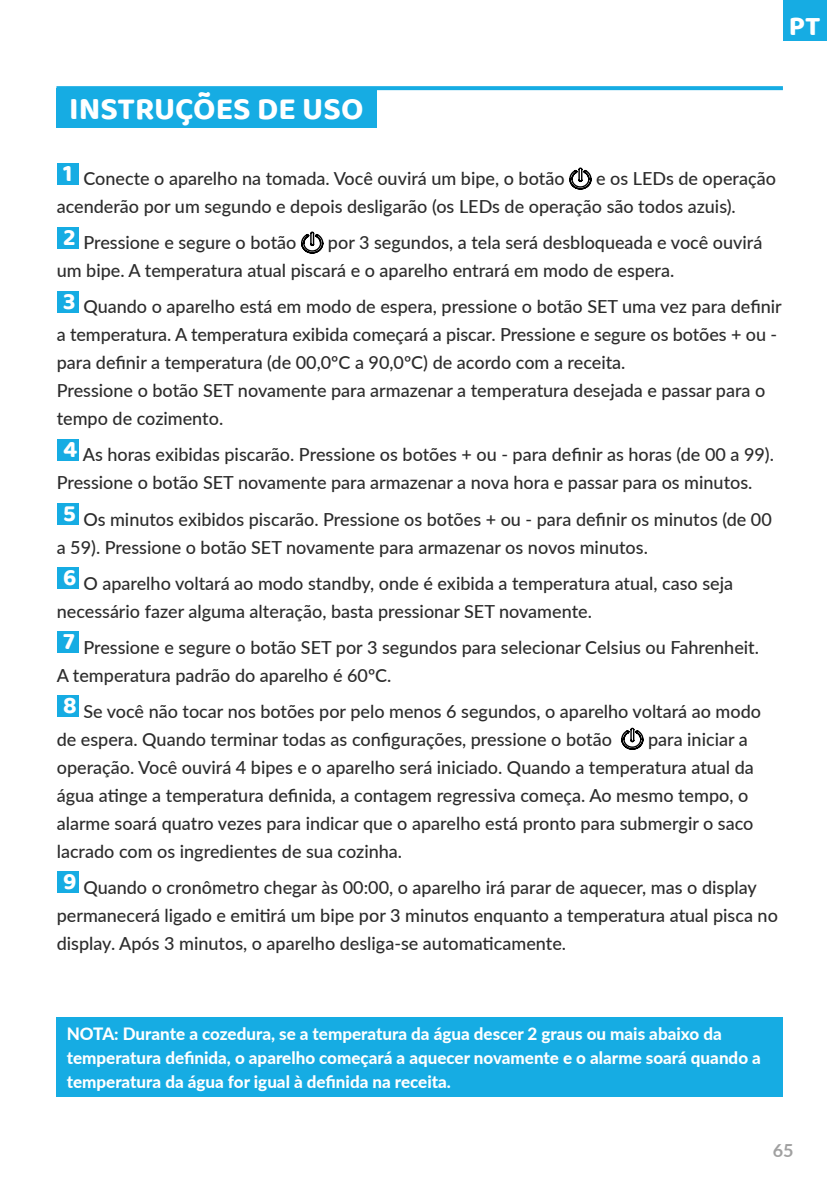
<style>
.page{position:relative;width:840px;height:1191px;background:#fff}
.page>*{position:absolute;margin:0;border:0;box-sizing:border-box;transform-origin:0 0}
.t1{font:700 32px "Baloo 2";color:#fff}
.t2{font:700 28px "Baloo 2";color:#fff}
.t3{font:500 18px/28px "Lato";color:#2c2c2c}
.t4{font:700 18px "Lato";color:#a1a1a1}
.t5{font:800 17px/24px "Lato";color:#fff}
</style>
<div class="page">
<div style="left:782px;top:0;width:43px;height:41px;background:#16ace3"></div>
<div style="left:57px;top:163px;width:22px;height:22px;background:#16ace3"></div>
<svg style="left:569px;top:167px;width:23px;height:23px"></svg>
<div style="left:57px;top:227px;width:22px;height:22px;background:#16ace3"></div>
<svg style="left:301px;top:231px;width:23px;height:23px"></svg>
<div style="left:57px;top:291px;width:22px;height:22px;background:#16ace3"></div>
<div style="left:57px;top:439px;width:22px;height:22px;background:#16ace3"></div>
<div style="left:57px;top:503px;width:22px;height:22px;background:#16ace3"></div>
<div style="left:57px;top:567px;width:22px;height:22px;background:#16ace3"></div>
<div style="left:57px;top:631px;width:22px;height:22px;background:#16ace3"></div>
<div style="left:57px;top:695px;width:22px;height:22px;background:#16ace3"></div>
<svg style="left:621px;top:727px;width:23px;height:23px"></svg>
<div style="left:57px;top:871px;width:22px;height:22px;background:#16ace3"></div>
<div style="left:57px;top:1017px;width:725px;height:79px;background:#16ace3"></div>
<div style="left:56px;top:88px;width:321px;height:40px;background:#16ace3"></div>
<svg style="left:56px;top:86px;width:726px;height:4px;fill:#16ace3"></svg>
<h2 class="t2" style="left:788px;top:9px;width:33px">PT</h2>
<h1 class="t1" style="left:69px;top:89px;width:296px">INSTRUÇÕES DE USO</h1>
<p class="t3" style="left:63px;top:164px;width:503px"><sup>1</sup> Conecte o aparelho na tomada. Você ouvirá um bipe, o botão</p>
<p class="t3" style="left:57px;top:164px;width:720px;text-indent:539px">e os LEDs de operação acenderão por um segundo e depois desligarão (os LEDs de operação são todos azuis).</p>
<p class="t3" style="left:63px;top:228px;width:235px"><sup>2</sup> Pressione e segure o botão</p>
<p class="t3" style="left:57px;top:228px;width:706px;text-indent:271px">por 3 segundos, a tela será desbloqueada e você ouvirá um bipe. A temperatura atual piscará e o aparelho entrará em modo de espera.</p>
<p class="t3" style="left:57px;top:292px;width:726px;text-indent:6px"><sup>3</sup> Quando o aparelho está em modo de espera, pressione o botão SET uma vez para definir a temperatura. A temperatura exibida começará a piscar. Pressione e segure os botões + ou - para definir a temperatura (de 00,0ºC a 90,0ºC) de acordo com a receita.<br>Pressione o botão SET novamente para armazenar a temperatura desejada e passar para o tempo de cozimento.</p>
<p class="t3" style="left:57px;top:440px;width:718px;text-indent:6px"><sup>4</sup> As horas exibidas piscarão. Pressione os botões + ou - para definir as horas (de 00 a 99).<br>Pressione o botão SET novamente para armazenar a nova hora e passar para os minutos.</p>
<p class="t3" style="left:57px;top:504px;width:716px;text-indent:6px"><sup>5</sup> Os minutos exibidos piscarão. Pressione os botões + ou - para definir os minutos (de 00 a 59). Pressione o botão SET novamente para armazenar os novos minutos.</p>
<p class="t3" style="left:57px;top:568px;width:677px;text-indent:6px"><sup>6</sup> O aparelho voltará ao modo standby, onde é exibida a temperatura atual, caso seja necessário fazer alguma alteração, basta pressionar SET novamente.</p>
<p class="t3" style="left:57px;top:632px;width:703px;text-indent:6px"><sup>7</sup> Pressione e segure o botão SET por 3 segundos para selecionar Celsius ou Fahrenheit.<br>A temperatura padrão do aparelho é 60ºC.</p>
<p class="t3" style="left:57px;top:696px;width:705px;text-indent:6px"><sup>8</sup> Se você não tocar nos botões por pelo menos 6 segundos, o aparelho voltará ao modo de espera. Quando terminar todas as configurações, pressione o botão</p>
<p class="t3" style="left:57px;top:724px;width:698px;text-indent:591px">para iniciar a operação. Você ouvirá 4 bipes e o aparelho será iniciado. Quando a temperatura atual da água atinge a temperatura definida, a contagem regressiva começa. Ao mesmo tempo, o alarme soará quatro vezes para indicar que o aparelho está pronto para submergir o saco lacrado com os ingredientes de sua cozinha.</p>
<p class="t3" style="left:57px;top:872px;width:722px;text-indent:6px"><sup>9</sup> Quando o cronômetro chegar às 00:00, o aparelho irá parar de aquecer, mas o display permanecerá ligado e emitirá um bipe por 3 minutos enquanto a temperatura atual pisca no display. Após 3 minutos, o aparelho desliga-se automaticamente.</p>
<p class="t5" style="left:67px;top:1021px;width:695px">NOTA: Durante a cozedura, se a temperatura da água descer 2 graus ou mais abaixo da temperatura definida, o aparelho começará a aquecer novamente e o alarme soará quando a temperatura da água for igual à definida na receita.</p>
<p class="t4" style="left:772px;top:1137px;width:22px">65</p>
</div>
